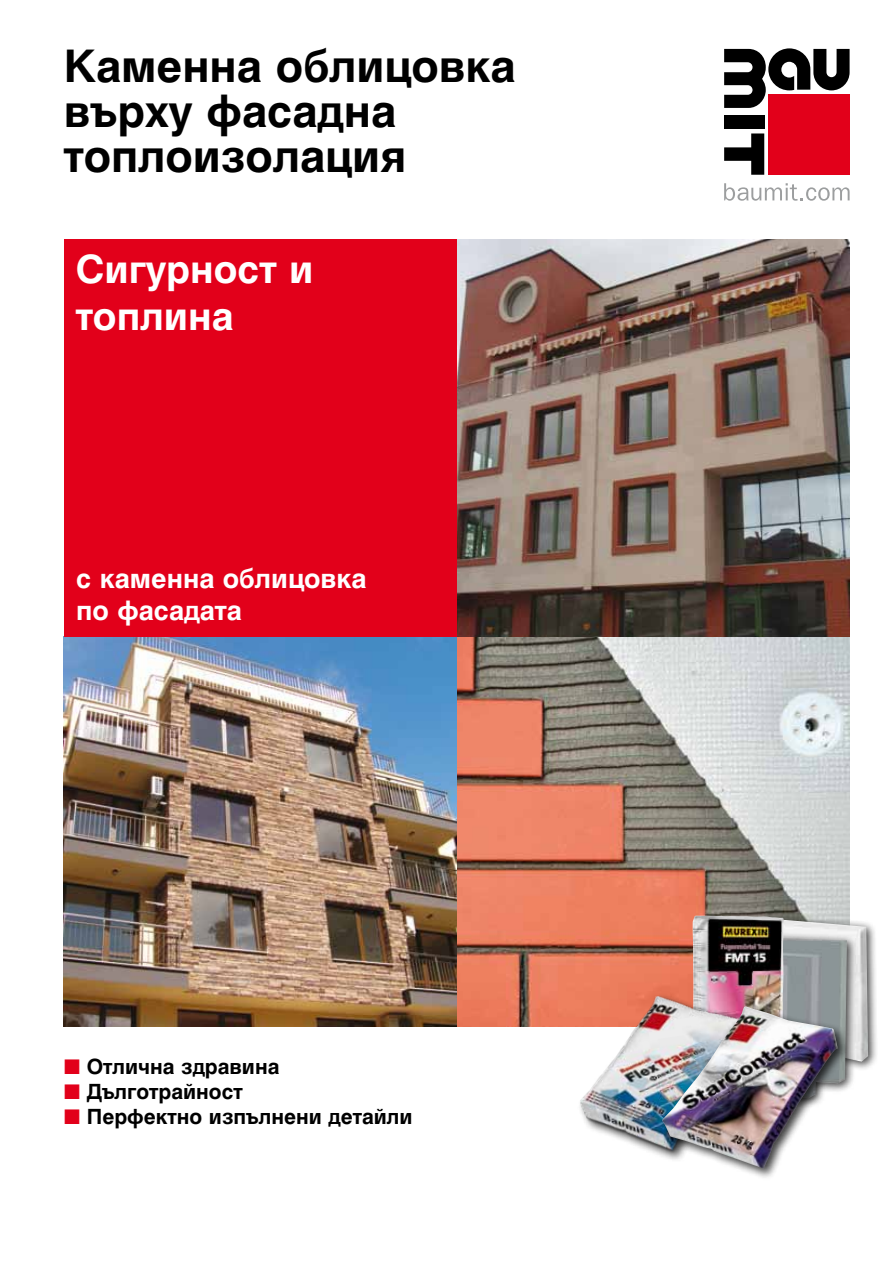
<style>
.page{position:relative;width:893px;height:1263px;background:#fff}
.page>*{position:absolute;margin:0;border:0;box-sizing:border-box;transform-origin:0 0}
.t1{font:700 45px/45px "Hebar CYR";color:#000}
.t2{font:700 39px/46.8px "Hebar CYR";color:#fff}
.t3{font:700 27px/32.4px "Hebar CYR";color:#fff}
.t4{font:700 21px "Hebar CYR";color:#000}
.s1{color:#e2001a}
</style>
<div class="page">
<img style="left:456px;top:636px;width:394px;height:390px">
<img style="left:456px;top:239px;width:394px;height:397px">
<img style="left:64px;top:636px;width:392px;height:390px">
<div style="left:64px;top:239px;width:392px;height:397px;background:#e2001a"></div>
<div style="left:724px;top:115px;width:40px;height:13px;background:#000"></div>
<svg style="left:724px;top:133px;width:40px;height:42px"></svg>
<div style="left:768px;top:94px;width:82px;height:81px;background:#e2001a"></div>
<svg style="left:724px;top:48px;width:126px;height:60px"></svg>
<svg style="left:724px;top:183px;width:126px;height:18px"></svg>
<div style="left:755px;top:912px;width:123px;height:159px;background:#000;opacity:.75"></div>
<img style="left:784px;top:918px;width:84px;height:144px">
<div style="left:700px;top:928px;width:157px;height:192px;background:#000;opacity:.75"></div>
<img style="left:784px;top:934px;width:63px;height:69px">
<img style="left:692px;top:916px;width:92px;height:87px">
<img style="left:567px;top:985px;width:193px;height:170px">
<div style="left:659px;top:1003px;width:190px;height:177px;background:#000;opacity:.75"></div>
<img style="left:662px;top:1006px;width:176px;height:163px">
<h1 class="t1" style="left:64px;top:44px;width:453px">Каменна облицовка върху фасадна топлоизолация</h1>
<h2 class="t2" style="left:76px;top:247px;width:239px">Сигурност и топлина</h2>
<p class="t3" style="left:76px;top:562px;width:292px">с каменна облицовка по фасадата</p>
<p class="t4" style="left:64px;top:1054px;width:217px"><span class="s1">■</span> Отлична здравина</p>
<p class="t4" style="left:64px;top:1079px;width:180px"><span class="s1">■</span> Дълготрайност</p>
<p class="t4" style="left:64px;top:1104px;width:350px"><span class="s1">■</span> Перфектно изпълнени детайли</p>
</div>
